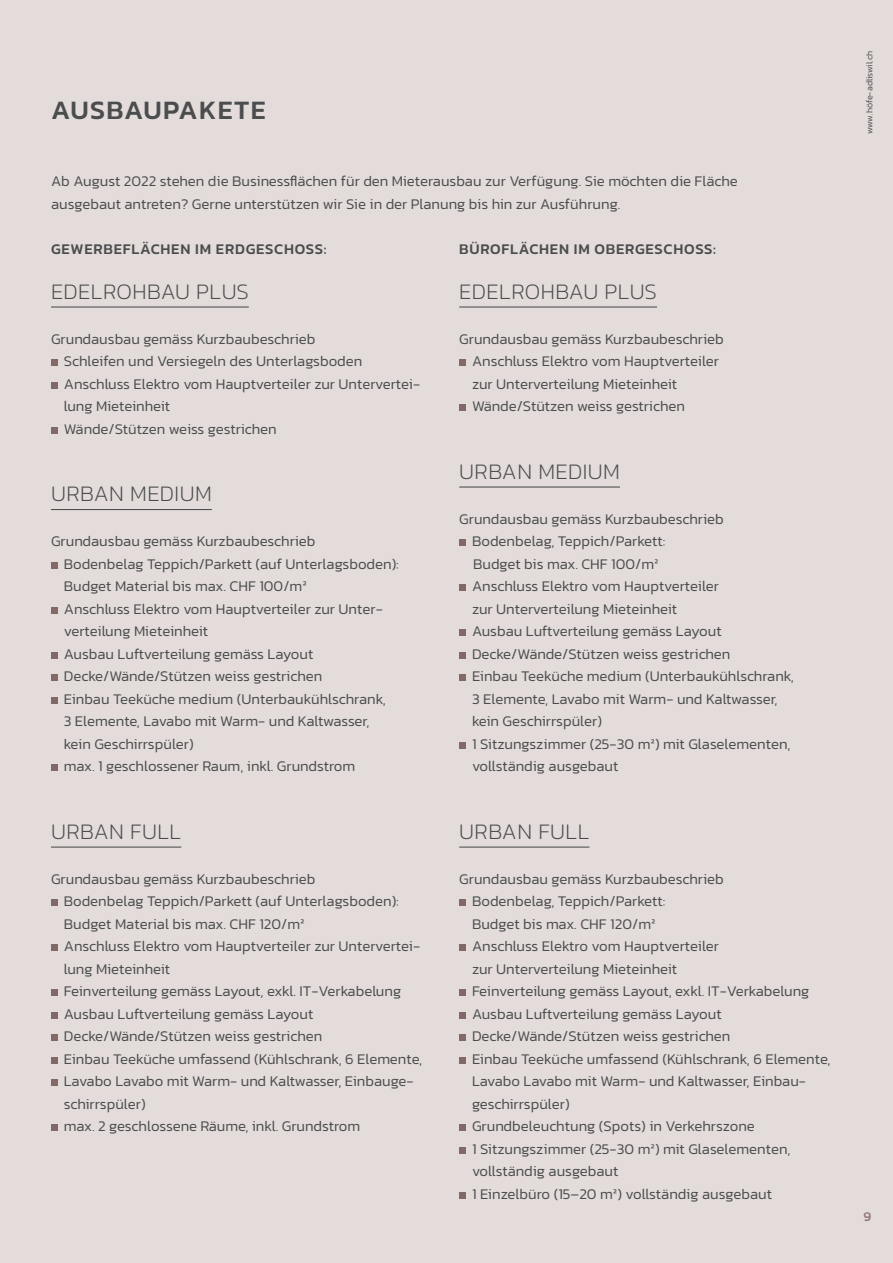
<style>
.page{position:relative;width:893px;height:1263px;background:#e3dcdb}
.page>*{position:absolute;margin:0;border:0;box-sizing:border-box;transform-origin:0 0}
.t1{font:500 27px "Kanit";letter-spacing:.05em;color:#4b4c4d}
.t2{font:200 22.5px "Kanit";letter-spacing:.02em;color:#4b4c4d}
.t3{font:300 15px/22.5px "Kanit";color:#4b4c4d}
.t4{font:500 15px "Kanit";letter-spacing:.05em;color:#4b4c4d}
.t5{font:500 13.5px "Kanit";color:#937979}
.t6{font:300 9px "Kanit";letter-spacing:-.015em;color:#4b4c4d}
</style>
<div class="page">
<hr style="left:51px;top:306px;width:198px;height:2px;background:#4b4c4d">
<hr style="left:51px;top:509px;width:161px;height:1px;background:#4b4c4d">
<hr style="left:51px;top:846px;width:130px;height:2px;background:#4b4c4d">
<div style="left:51px;top:359px;width:7px;height:7px;background:#826867"></div>
<div style="left:51px;top:382px;width:7px;height:7px;background:#826867"></div>
<div style="left:51px;top:427px;width:7px;height:7px;background:#826867"></div>
<div style="left:51px;top:562px;width:7px;height:7px;background:#826867"></div>
<div style="left:51px;top:607px;width:7px;height:7px;background:#826867"></div>
<div style="left:51px;top:652px;width:7px;height:7px;background:#826867"></div>
<div style="left:51px;top:674px;width:7px;height:7px;background:#826867"></div>
<div style="left:51px;top:697px;width:7px;height:7px;background:#826867"></div>
<div style="left:51px;top:764px;width:7px;height:7px;background:#826867"></div>
<div style="left:51px;top:899px;width:7px;height:7px;background:#826867"></div>
<div style="left:51px;top:944px;width:7px;height:7px;background:#826867"></div>
<div style="left:51px;top:989px;width:7px;height:7px;background:#826867"></div>
<div style="left:51px;top:1012px;width:7px;height:7px;background:#826867"></div>
<div style="left:51px;top:1034px;width:7px;height:7px;background:#826867"></div>
<div style="left:51px;top:1057px;width:7px;height:7px;background:#826867"></div>
<div style="left:51px;top:1079px;width:7px;height:7px;background:#826867"></div>
<div style="left:51px;top:1124px;width:7px;height:7px;background:#826867"></div>
<hr style="left:459px;top:306px;width:198px;height:2px;background:#4b4c4d">
<hr style="left:459px;top:486px;width:161px;height:2px;background:#4b4c4d">
<hr style="left:459px;top:846px;width:130px;height:2px;background:#4b4c4d">
<div style="left:459px;top:359px;width:7px;height:7px;background:#826867"></div>
<div style="left:459px;top:404px;width:7px;height:7px;background:#826867"></div>
<div style="left:459px;top:539px;width:7px;height:7px;background:#826867"></div>
<div style="left:459px;top:584px;width:7px;height:7px;background:#826867"></div>
<div style="left:459px;top:629px;width:7px;height:7px;background:#826867"></div>
<div style="left:459px;top:652px;width:7px;height:7px;background:#826867"></div>
<div style="left:459px;top:674px;width:7px;height:7px;background:#826867"></div>
<div style="left:459px;top:742px;width:7px;height:7px;background:#826867"></div>
<div style="left:459px;top:899px;width:7px;height:7px;background:#826867"></div>
<div style="left:459px;top:944px;width:7px;height:7px;background:#826867"></div>
<div style="left:459px;top:989px;width:7px;height:7px;background:#826867"></div>
<div style="left:459px;top:1012px;width:7px;height:7px;background:#826867"></div>
<div style="left:459px;top:1034px;width:7px;height:7px;background:#826867"></div>
<div style="left:459px;top:1057px;width:7px;height:7px;background:#826867"></div>
<div style="left:459px;top:1124px;width:7px;height:7px;background:#826867"></div>
<div style="left:459px;top:1147px;width:7px;height:7px;background:#826867"></div>
<div style="left:459px;top:1192px;width:7px;height:7px;background:#826867"></div>
<h1 class="t1" style="left:51px;top:89px;width:216px">AUSBAUPAKETE</h1>
<p class="t3" style="left:51px;top:170px;width:688px">Ab August 2022 stehen die Businessflächen für den Mieterausbau zur Verfügung. Sie möchten die Fläche ausgebaut antreten? Gerne unterstützen wir Sie in der Planung bis hin zur Ausführung.</p>
<p class="t4" style="left:51px;top:237px;width:277px">GEWERBEFLÄCHEN IM ERDGESCHOSS:</p>
<p class="t4" style="left:459px;top:237px;width:258px">BÜROFLÄCHEN IM OBERGESCHOSS:</p>
<h2 class="t2" style="left:51px;top:276px;width:199px">EDELROHBAU PLUS</h2>
<p class="t3" style="left:64px;top:327px;width:358px;text-indent:-13px">Grundausbau gemäss Kurzbaubeschrieb<br>Schleifen und Versiegeln des Unterlagsboden Anschluss Elektro vom Hauptverteiler zur Untervertei&shy;lung Mieteinheit<br>Wände/Stützen weiss gestrichen</p>
<h2 class="t2" style="left:459px;top:276px;width:199px">EDELROHBAU PLUS</h2>
<p class="t3" style="left:472px;top:327px;width:253px;text-indent:-13px">Grundausbau gemäss Kurzbaubeschrieb Anschluss Elektro vom Hauptverteiler zur Unterverteilung Mieteinheit Wände/Stützen weiss gestrichen</p>
<h2 class="t2" style="left:51px;top:478px;width:162px">URBAN MEDIUM</h2>
<p class="t3" style="left:64px;top:530px;width:337px;text-indent:-13px">Grundausbau gemäss Kurzbaubeschrieb Bodenbelag Teppich/Parkett (auf Unterlagsboden):<br>Budget Material bis max. CHF 100/m²<br>Anschluss Elektro vom Hauptverteiler zur Unter&shy;verteilung Mieteinheit<br>Ausbau Luftverteilung gemäss Layout Decke/Wände/Stützen weiss gestrichen<br>Einbau Teeküche medium (Unterbaukühlschrank,<br>3 Elemente, Lavabo mit Warm- und Kaltwasser, kein Geschirrspüler)<br>max. 1 geschlossener Raum, inkl. Grundstrom</p>
<h2 class="t2" style="left:51px;top:816px;width:132px">URBAN FULL</h2>
<p class="t3" style="left:64px;top:867px;width:360px;text-indent:-13px">Grundausbau gemäss Kurzbaubeschrieb<br>Bodenbelag Teppich/Parkett (auf Unterlagsboden):<br>Budget Material bis max. CHF 120/m²<br>Anschluss Elektro vom Hauptverteiler zur Untervertei&shy;lung Mieteinheit<br>Feinverteilung gemäss Layout, exkl. IT-Verkabelung Ausbau Luftverteilung gemäss Layout Decke/Wände/Stützen weiss gestrichen<br>Einbau Teeküche umfassend (Kühlschrank, 6 Elemente, Lavabo Lavabo mit Warm- und Kaltwasser, Einbauge&shy;schirrspüler)<br>max. 2 geschlossene Räume, inkl. Grundstrom</p>
<h2 class="t2" style="left:459px;top:456px;width:162px">URBAN MEDIUM</h2>
<p class="t3" style="left:472px;top:507px;width:323px;text-indent:-13px">Grundausbau gemäss Kurzbaubeschrieb Bodenbelag, Teppich/Parkett:<br>Budget bis max. CHF 100/m²<br>Anschluss Elektro vom Hauptverteiler<br>zur Unterverteilung Mieteinheit<br>Ausbau Luftverteilung gemäss Layout Decke/Wände/Stützen weiss gestrichen<br>Einbau Teeküche medium (Unterbaukühlschrank, 3 Elemente, Lavabo mit Warm- und Kaltwasser, kein Geschirrspüler)<br>1 Sitzungszimmer (25-30 m²) mit Glaselementen, vollständig ausgebaut</p>
<h2 class="t2" style="left:459px;top:816px;width:132px">URBAN FULL</h2>
<p class="t3" style="left:472px;top:867px;width:360px;text-indent:-13px">Grundausbau gemäss Kurzbaubeschrieb<br>Bodenbelag, Teppich/Parkett:<br>Budget bis max. CHF 120/m²<br>Anschluss Elektro vom Hauptverteiler<br>zur Unterverteilung Mieteinheit<br>Feinverteilung gemäss Layout, exkl. IT-Verkabelung Ausbau Luftverteilung gemäss Layout Decke/Wände/Stützen weiss gestrichen<br>Einbau Teeküche umfassend (Kühlschrank, 6 Elemente, Lavabo Lavabo mit Warm- und Kaltwasser, Einbau&shy;geschirrspüler)<br>Grundbeleuchtung (Spots) in Verkehrszone<br>1 Sitzungszimmer (25-30 m²) mit Glaselementen, vollständig ausgebaut<br>1 Einzelbüro (15–20 m²) vollständig ausgebaut</p>
<p class="t6" style="left:863px;top:134px;width:85px;rotate:-90deg">www.höfe-adliswil.ch</p>
<p class="t5" style="left:864px;top:1206px;width:9px">9</p>
</div>
